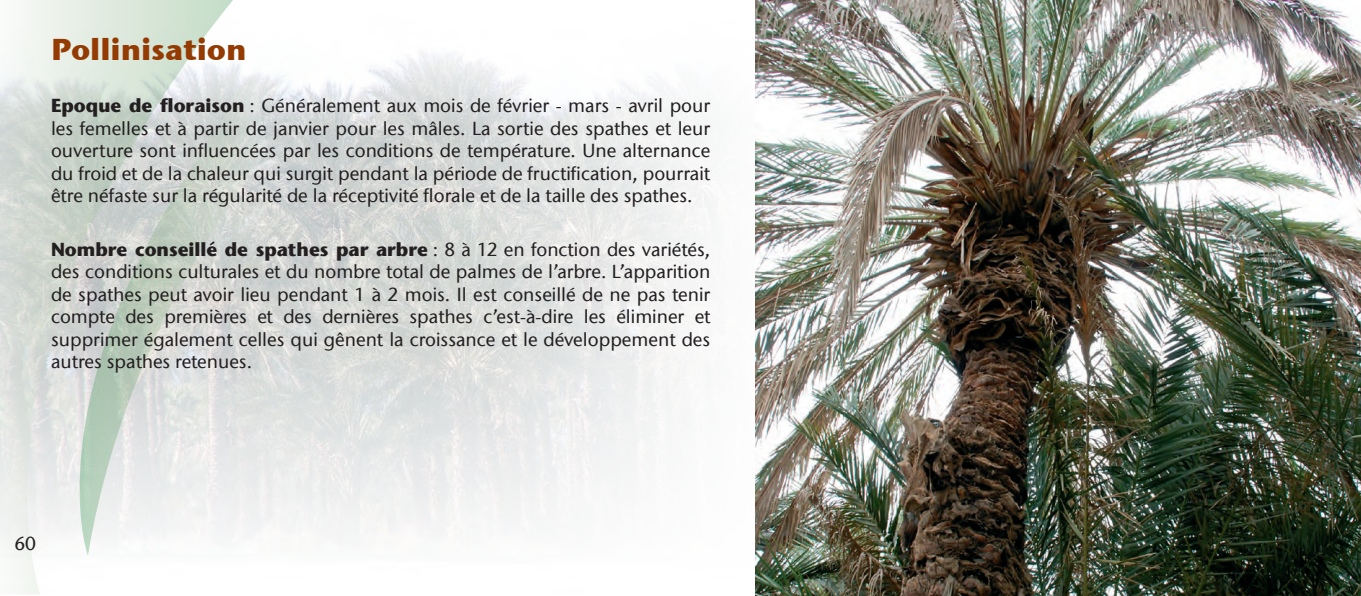
<style>
.page{position:relative;width:1361px;height:596px;background:#fff}
.page>*{position:absolute;margin:0;border:0;box-sizing:border-box;transform-origin:0 0}
.t1{font:30px "Stone Sans OSITCTT Bold";color:#933b03}
.t2{font:500 18.75px/22.5px "Stone Sans ITC";color:#231f20;text-align:justify}
.t3{font:700 18.75px "Stone Sans";color:#231f20}
.s1{font-family:"Stone Sans";font-weight:700}
.s2{font-family:"Stone Sans ITC";font-weight:500}
</style>
<div class="page">
<img style="left:267px;top:51px;width:447px;height:485px">
<img style="left:755px;top:0;width:606px;height:595px">
<svg style="left:244px;top:72px;width:23px;height:466px;background:#dcdfde"></svg>
<svg style="left:0;top:0;width:244px;height:594px"></svg>
<h1 class="t1" style="left:51px;top:30px;width:197px">Pollinisation</h1>
<p class="t2" style="left:51px;top:94px;width:661px"><span class="s1">Epoque de floraison</span> : Généralement aux mois de février - mars - avril pour les femelles et à partir de janvier pour les mâles. La sortie des spathes et leur ouverture sont influencées par les conditions de température. Une alternance du froid et de la chaleur qui surgit pendant la période de fructification, pourrait être néfaste sur la régularité de la réceptivité florale et de la taille des spathes.</p>
<p class="t3" style="left:51px;top:238px;width:661px">Nombre conseillé de spathes par arbre <span class="s2">: 8 à 12 en fonction des variétés,</span></p>
<p class="t2" style="left:51px;top:260px;width:661px">des conditions culturales et du nombre total de palmes de l’arbre. L’apparition de spathes peut avoir lieu pendant 1 à 2 mois. Il est conseillé de ne pas tenir compte des premières et des dernières spathes c’est-à-dire les éliminer et supprimer également celles qui gênent la croissance et le développement des autres spathes retenues.</p>
<p class="t2" style="left:14px;top:532px;width:23px">60</p>
</div>
